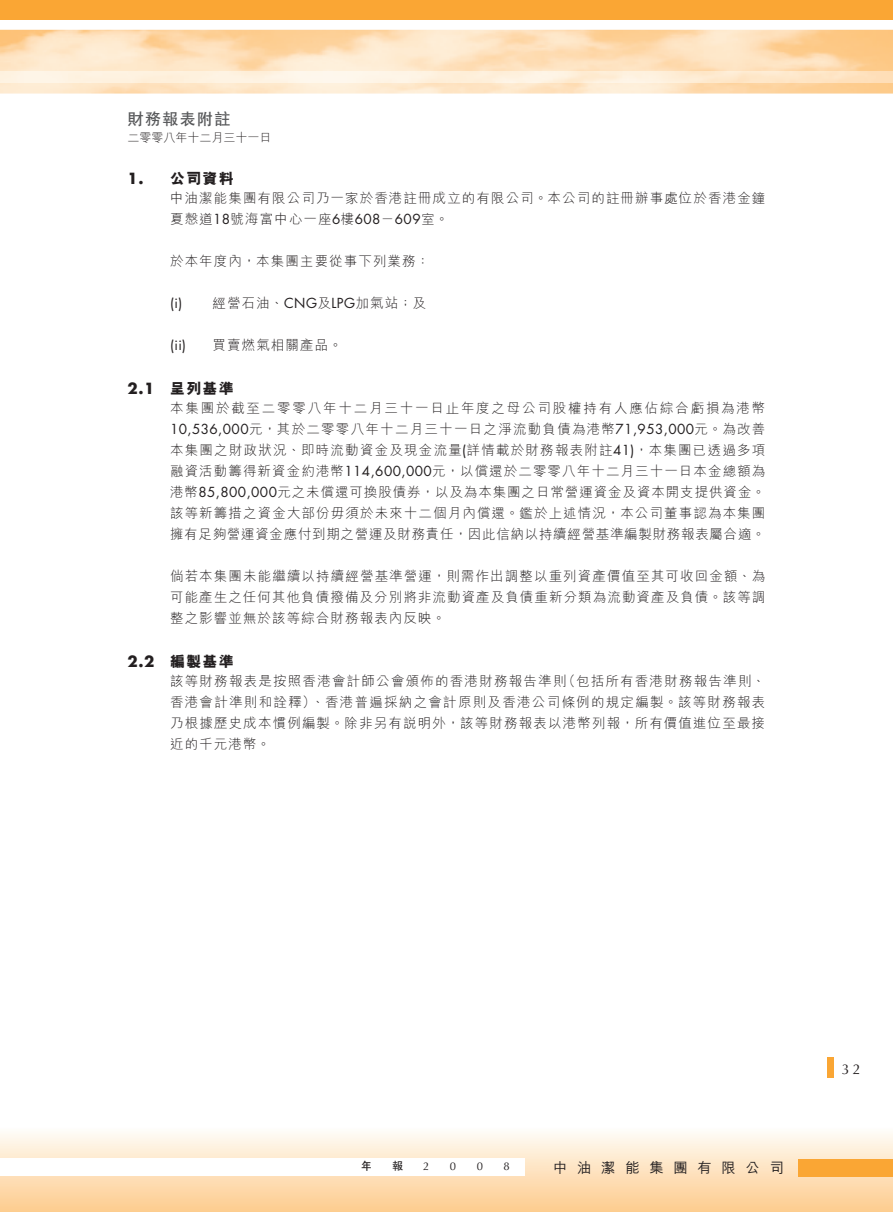
<style>
.page{position:relative;width:893px;height:1212px;background:#fff}
.page>*{position:absolute;margin:0;border:0;box-sizing:border-box;transform-origin:0 0}
.t1{font:16.5px "C Hei 2 HK Bold B5 pc H";letter-spacing:.05em;color:#57585a}
.t2{font:15px "M Hei HK Xbold B5 pc H";letter-spacing:.085em;color:#231f20}
.t3{font:14.25px "M Hei HK Medium B5 pc H";letter-spacing:.69em;color:#231f20}
.t4{font:14.25px "Optima LT Std";color:#231f20}
.t5{font:13.5px/21px "M Hei HK Light B5 pc H";letter-spacing:.08em;color:#231f20;text-align:justify}
.t6{font:13.5px "Futura Std";color:#231f20}
.t7{font:12px "M Hei HK Light B5 pc H";color:#231f20}
.t8{font:11.25px "Optima LT Std";color:#231f20}
.t9{font:11.25px "C Hei 2 HK Bold B5 pc H";color:#231f20}
.s1{font-family:"Futura Std";font-weight:700}
.s2{font-family:"Futura Std"}
</style>
<div class="page">
<div style="left:0;top:1107px;width:893px;height:105px;background:linear-gradient(to bottom,#fff,#fdcd91)"></div>
<div style="left:827px;top:1057px;width:6px;height:21px;background:#faa634"></div>
<div style="left:0;top:0;width:893px;height:20px;background:#faa634"></div>
<div style="left:799px;top:1159px;width:94px;height:17px;background:#faa634"></div>
<div style="left:0;top:1158px;width:525px;height:17px;background:#fff"></div>
<p class="t1" style="left:128px;top:113px;width:105px">財務報表附註</p>
<p class="t7" style="left:128px;top:133px;width:145px">二零零八年十二月三十一日</p>
<p class="t2" style="left:128px;top:172px;width:108px"><span class="s1">1.</span> 公司資料</p>
<p class="t5" style="left:170px;top:189px;width:597px">中油潔能集團有限公司乃一家於香港註冊成立的有限公司。本公司的註冊辦事處位於香港金鐘夏愨道<span class="s2">18</span>號海富中心一座<span class="s2">6</span>樓<span class="s2">608</span>－<span class="s2">609</span>室。</p>
<p class="t5" style="left:170px;top:252px;width:261px">於本年度內，本集團主要從事下列業務：</p>
<p class="t5" style="left:170px;top:294px;width:257px"><span class="s2">(i)</span> 經營石油、<span class="s2">CNG</span>及<span class="s2">LPG</span>加氣站；及</p>
<p class="t6" style="left:170px;top:341px;width:18px">(ii)</p>
<p class="t5" style="left:213px;top:336px;width:131px">買賣燃氣相關產品。</p>
<p class="t2" style="left:128px;top:382px;width:108px"><span class="s1">2.1</span> 呈列基準</p>
<p class="t5" style="left:170px;top:399px;width:597px">本集團於截至二零零八年十二月三十一日止年度之母公司股權持有人應佔綜合虧損為港幣<span class="s2">10,536,000</span>元，其於二零零八年十二月三十一日之淨流動負債為港幣<span class="s2">71,953,000</span>元。為改善本集團之財政狀況、即時流動資金及現金流量<span class="s2">(</span>詳情載於財務報表附註<span class="s2">41)</span>，本集團已透過多項融資活動籌得新資金約港幣<span class="s2">114,600,000</span>元，以償還於二零零八年十二月三十一日本金總額為港幣<span class="s2">85,800,000</span>元之未償還可換股債券，以及為本集團之日常營運資金及資本開支提供資金。該等新籌措之資金大部份毋須於未來十二個月內償還。鑑於上述情況，本公司董事認為本集團擁有足夠營運資金應付到期之營運及財務責任，因此信納以持續經營基準編製財務報表屬合適。</p>
<p class="t5" style="left:170px;top:567px;width:597px">倘若本集團未能繼續以持續經營基準營運，則需作出調整以重列資產價值至其可收回金額、為可能產生之任何其他負債撥備及分別將非流動資產及負債重新分類為流動資產及負債。該等調整之影響並無於該等綜合財務報表內反映。</p>
<p class="t2" style="left:128px;top:655px;width:108px"><span class="s1">2.2</span> 編製基準</p>
<p class="t5" style="left:170px;top:672px;width:597px">該等財務報表是按照香港會計師公會頒佈的香港財務報告準則（包括所有香港財務報告準則、香港會計準則和詮釋）、香港普遍採納之會計原則及香港公司條例的規定編製。該等財務報表乃根據歷史成本慣例編製。除非另有說明外，該等財務報表以港幣列報，所有價值進位至最接近的千元港幣。</p>
<p class="t9" style="left:361px;top:1162px;width:13px">年</p>
<p class="t9" style="left:392px;top:1162px;width:13px">報</p>
<p class="t8" style="left:423px;top:1159px;width:8px">2</p>
<p class="t8" style="left:450px;top:1159px;width:8px">0</p>
<p class="t8" style="left:477px;top:1159px;width:8px">0</p>
<p class="t8" style="left:503px;top:1159px;width:8px">8</p>
<p class="t3" style="left:553px;top:1162px;width:232px">中油潔能集團有限公司</p>
<p class="t4" style="left:842px;top:1061px;width:20px">32</p>
</div>
